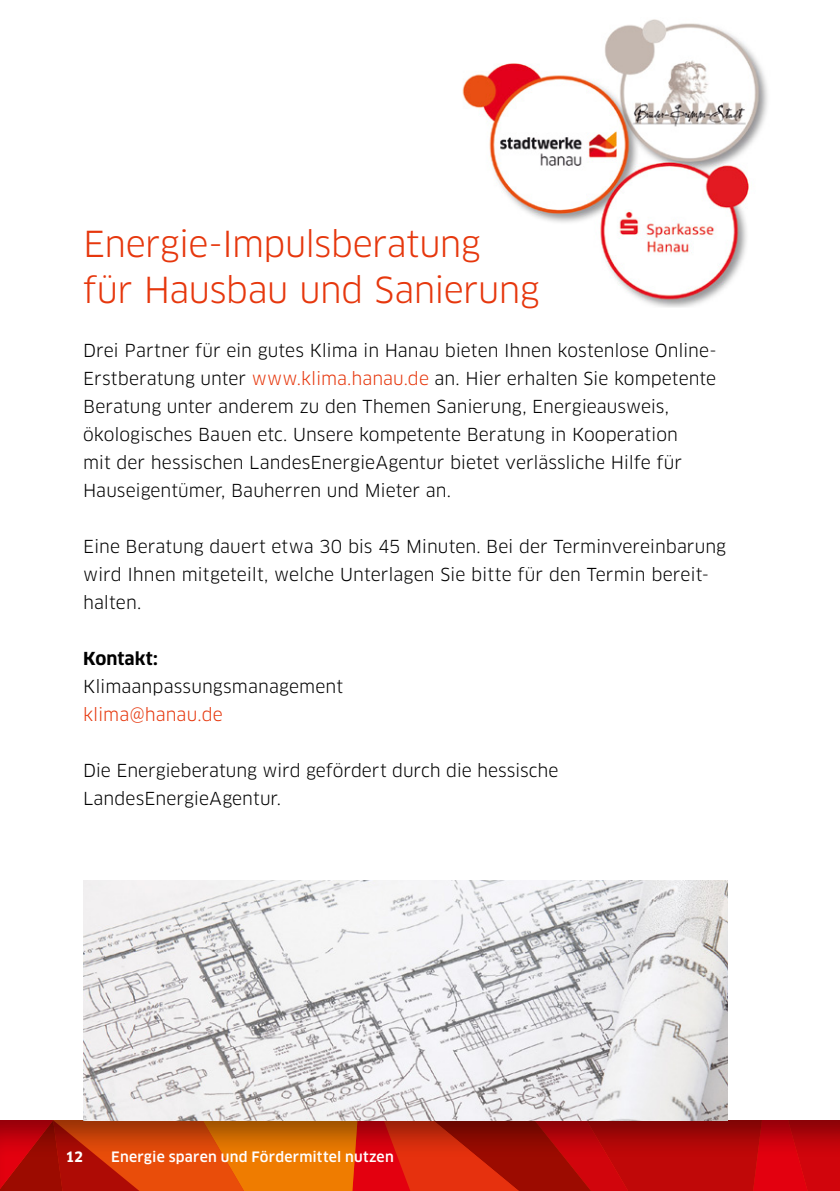
<style>
.page{position:relative;width:840px;height:1191px;background:#fff}
.page>*{position:absolute;margin:0;border:0;box-sizing:border-box;transform-origin:0 0}
.t1{font:35px/45.6px "Clan OT";letter-spacing:-.015em;color:#e6370d}
.t2{font:17.6px/28px "Clan OT";color:#000}
.t3{font:17.6px "Clan OT";letter-spacing:.005em;color:#e6370d}
.t4{font:700 17.6px "Clan OT";color:#000}
.t5{font:500 14px "Clan OT";letter-spacing:.015em;color:#fff}
.t6{font:700 14px "Clan OT";color:#fff}
.s1{color:#e6370d}
</style>
<div class="page">
<div style="left:0;top:1118px;width:839px;height:73px;background:#000;opacity:.4"></div>
<img style="left:83px;top:880px;width:644px;height:240px">
<img style="left:462px;top:19px;width:306px;height:289px">
<h1 class="t1" style="left:83px;top:222px;width:458px">Energie-Impulsberatung<br>für Hausbau und Sanierung</h1>
<p class="t2" style="left:83px;top:337px;width:634px">Drei Partner für ein gutes Klima in Hanau bieten Ihnen kostenlose Online-Erstberatung unter <span class="s1">www.klima.hanau.de</span> an. Hier erhalten Sie kompetente Beratung unter anderem zu den Themen Sanierung, Energieausweis, ökologisches Bauen etc. Unsere kompetente Beratung in Kooperation<br>mit der hessischen LandesEnergieAgentur bietet verlässliche Hilfe für Hauseigentümer, Bauherren und Mieter an.</p>
<p class="t2" style="left:83px;top:533px;width:644px">Eine Beratung dauert etwa 30 bis 45 Minuten. Bei der Terminvereinbarung wird Ihnen mitgeteilt, welche Unterlagen Sie bitte für den Termin bereit&shy;halten.</p>
<p class="t4" style="left:83px;top:648px;width:76px">Kontakt:</p>
<p class="t2" style="left:83px;top:673px;width:261px">Klimaanpassungsmanagement</p>
<p class="t3" style="left:83px;top:704px;width:141px">klima@hanau.de</p>
<p class="t2" style="left:83px;top:757px;width:476px">Die Energieberatung wird gefördert durch die hessische<br>LandesEnergieAgentur.</p>
<p class="t6" style="left:65px;top:1149px;width:19px">12</p>
<p class="t5" style="left:111px;top:1149px;width:284px">Energie sparen und Fördermittel nutzen</p>
</div>
